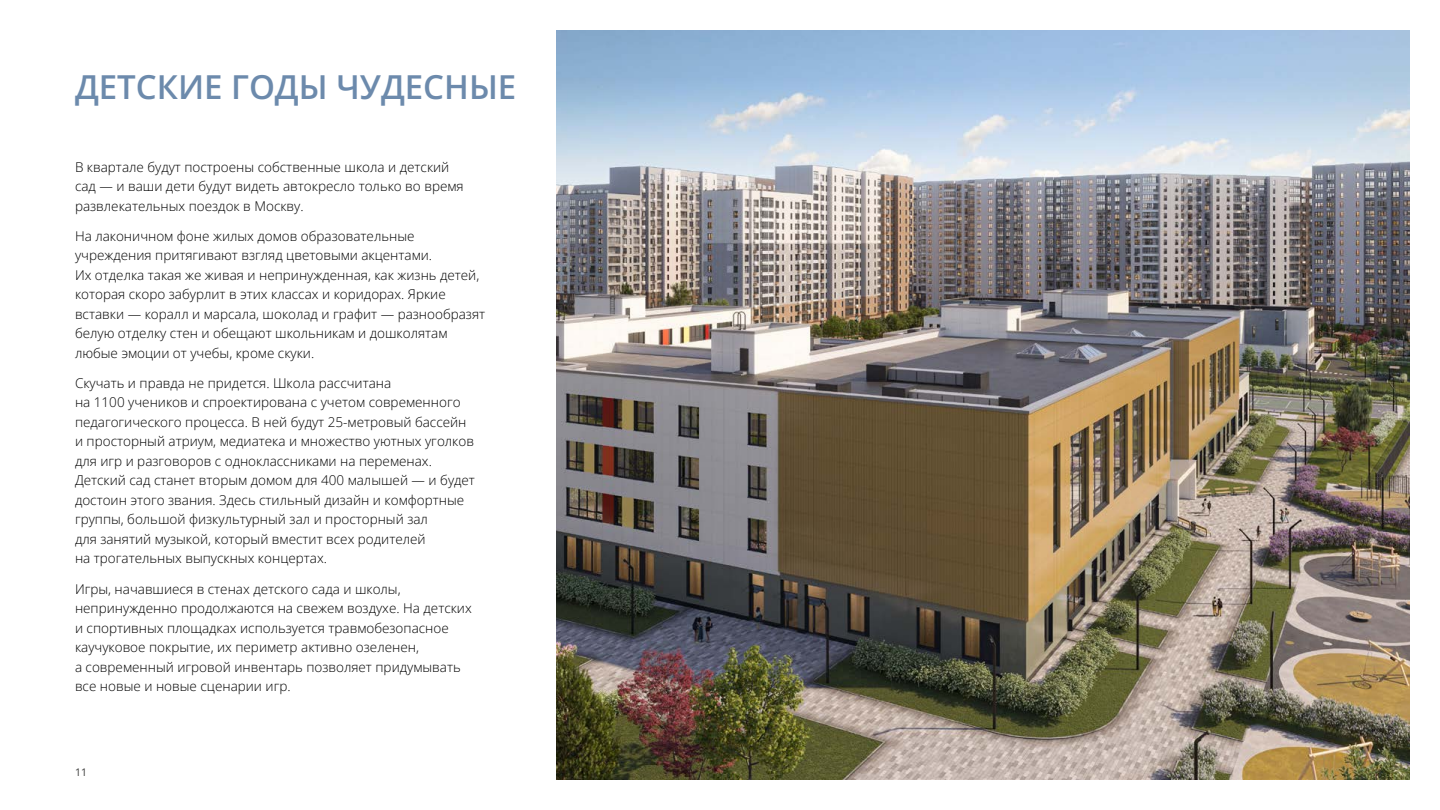
<style>
.page{position:relative;width:1440px;height:810px;background:#fff}
.page>*{position:absolute;margin:0;border:0;box-sizing:border-box;transform-origin:0 0}
.t1{font:600 33px "Open Sans";color:#6c8aac}
.t2{font:300 13.5px/19.5px "Open Sans";color:#000}
.t3{font:10.5px "Open Sans";color:#3c3c3b}
</style>
<div class="page">
<img style="left:556px;top:30px;width:854px;height:750px">
<h1 class="t1" style="left:75px;top:64px;width:443px">ДЕТСКИЕ ГОДЫ ЧУДЕСНЫЕ</h1>
<p class="t2" style="left:75px;top:157px;width:390px">В квартале будут построены собственные школа и детский сад — и ваши дети будут видеть автокресло только во время развлекательных поездок в Москву.</p>
<p class="t2" style="left:75px;top:226px;width:412px">На лаконичном фоне жилых домов образовательные учреждения притягивают взгляд цветовыми акцентами.<br>Их отделка такая же живая и непринужденная, как жизнь детей, которая скоро забурлит в этих классах и коридорах. Яркие вставки — коралл и марсала, шоколад и графит — разнообразят белую отделку стен и обещают школьникам и дошколятам любые эмоции от учебы, кроме скуки.</p>
<p class="t2" style="left:75px;top:373px;width:402px">Скучать и правда не придется. Школа рассчитана<br>на 1100 учеников и спроектирована с учетом современного педагогического процесса. В ней будут 25-метровый бассейн и просторный атриум, медиатека и множество уютных уголков для игр и разговоров с одноклассниками на переменах.<br>Детский сад станет вторым домом для 400 малышей — и будет достоин этого звания. Здесь стильный дизайн и комфортные группы, большой физкультурный зал и просторный зал<br>для занятий музыкой, который вместит всех родителей<br>на трогательных выпускных концертах.</p>
<p class="t2" style="left:75px;top:579px;width:398px">Игры, начавшиеся в стенах детского сада и школы, непринужденно продолжаются на свежем воздухе. На детских и спортивных площадках используется травмобезопасное каучуковое покрытие, их периметр активно озеленен,<br>а современный игровой инвентарь позволяет придумывать все новые и новые сценарии игр.</p>
<p class="t3" style="left:75px;top:765px;width:14px">11</p>
</div>
